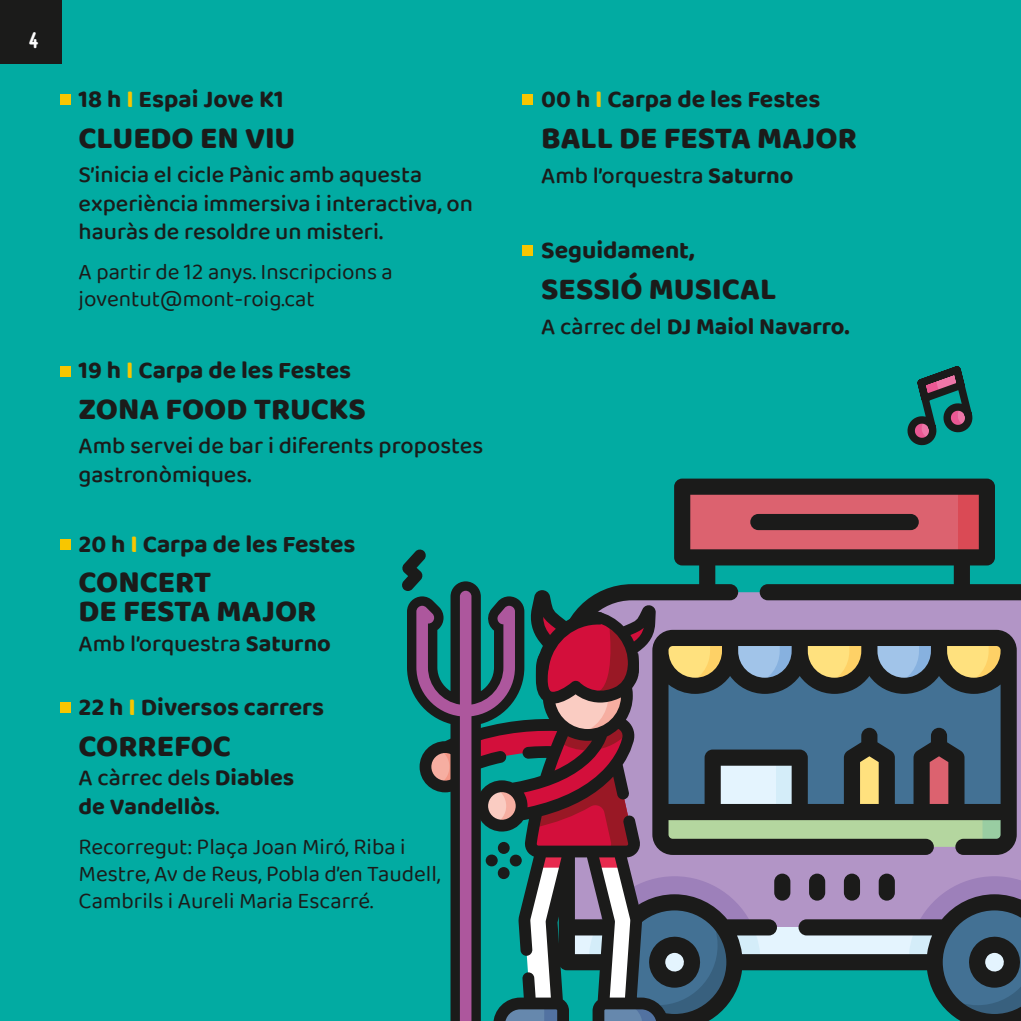
<style>
.page{position:relative;width:1021px;height:1021px;background:#fff}
.page>*{position:absolute;margin:0;border:0;box-sizing:border-box;transform-origin:0 0}
.t1{font:800 31.5px/29.2px "Baloo 2";color:#1b1b1a}
.t2{font:700 24.75px "Baloo 2";color:#1b1b1a}
.t3{font:500 23.62px/28.3px "Baloo 2";color:#1b1b1a}
.t4{font:700 23.62px/29.2px "Baloo 2";color:#1b1b1a}
.t5{font:22.5px/27px "Baloo 2";color:#1b1b1a}
.t6{font:700 22.5px "Carl Marx";color:#fff}
.s1{color:#f8c600}
.s2{font-weight:700}
.s3{font-weight:500}
</style>
<div class="page">
<div style="left:0;top:0;width:1020px;height:1020px;background:#02aba2"></div>
<svg style="left:604px;top:478px;width:416px;height:112px"></svg>
<div style="left:750px;top:514px;width:168px;height:16px;background:#1b1b1a;border-radius:8px"></div>
<div style="left:60px;top:94px;width:10px;height:11px;background:#f8c600"></div>
<div style="left:522px;top:94px;width:11px;height:11px;background:#f8c600"></div>
<div style="left:522px;top:246px;width:11px;height:10px;background:#f8c600"></div>
<div style="left:60px;top:366px;width:10px;height:10px;background:#f8c600"></div>
<div style="left:60px;top:539px;width:10px;height:10px;background:#f8c600"></div>
<div style="left:60px;top:702px;width:10px;height:10px;background:#f8c600"></div>
<svg style="left:402px;top:549px;width:24px;height:42px"></svg>
<svg style="left:407px;top:581px;width:73px;height:210px"></svg>
<svg style="left:437px;top:590px;width:583px;height:430px;background:#57636f"></svg>
<svg style="left:907px;top:366px;width:66px;height:80px"></svg>
<div style="left:0;top:0;width:62px;height:64px;background:#1b1b1a"></div>
<p class="t6" style="left:29px;top:27px;width:10px">4</p>
<p class="t2" style="left:79px;top:84px;width:206px">18 h <span class="s1">I</span> Espai Jove K1</p>
<h1 class="t1" style="left:79px;top:122px;width:218px">CLUEDO EN VIU</h1>
<p class="t3" style="left:79px;top:162px;width:396px">S’inicia el cicle Pànic amb aquesta experiència immersiva i interactiva, on hauràs de resoldre un misteri.</p>
<p class="t5" style="left:79px;top:259px;width:316px">A partir de 12 anys. Inscripcions a joventut@mont-roig.cat</p>
<p class="t2" style="left:79px;top:355px;width:274px">19 h <span class="s1">I</span> Carpa de les Festes</p>
<h1 class="t1" style="left:79px;top:393px;width:288px">ZONA FOOD TRUCKS</h1>
<p class="t3" style="left:79px;top:432px;width:406px">Amb servei de bar i diferents propostes gastronòmiques.</p>
<p class="t2" style="left:79px;top:528px;width:278px">20 h <span class="s1">I</span> Carpa de les Festes</p>
<h1 class="t1" style="left:79px;top:566px;width:239px">CONCERT<br>DE FESTA MAJOR</h1>
<p class="t3" style="left:79px;top:630px;width:254px">Amb l’orquestra <span class="s2">Saturno</span></p>
<p class="t2" style="left:79px;top:692px;width:247px">22 h <span class="s1">I</span> Diversos carrers</p>
<h1 class="t1" style="left:79px;top:730px;width:154px">CORREFOC</h1>
<p class="t4" style="left:79px;top:762px;width:217px"><span class="s3">A càrrec dels</span> Diables de Vandellòs<span class="s3">.</span></p>
<p class="t5" style="left:79px;top:834px;width:363px">Recorregut: Plaça Joan Miró, Riba i<br>Mestre, Av de Reus, Pobla d’en Taudell,<br>Cambrils i Aureli Maria Escarré.</p>
<p class="t2" style="left:541px;top:84px;width:280px">00 h <span class="s1">I</span> Carpa de les Festes</p>
<h1 class="t1" style="left:541px;top:122px;width:317px">BALL DE FESTA MAJOR</h1>
<p class="t3" style="left:541px;top:162px;width:254px">Amb l’orquestra <span class="s2">Saturno</span></p>
<p class="t2" style="left:541px;top:235px;width:155px">Seguidament,</p>
<h1 class="t1" style="left:541px;top:273px;width:236px">SESSIÓ MUSICAL</h1>
<p class="t4" style="left:541px;top:311px;width:310px"><span class="s3">A càrrec del</span> DJ Maiol Navarro.</p>
</div>
